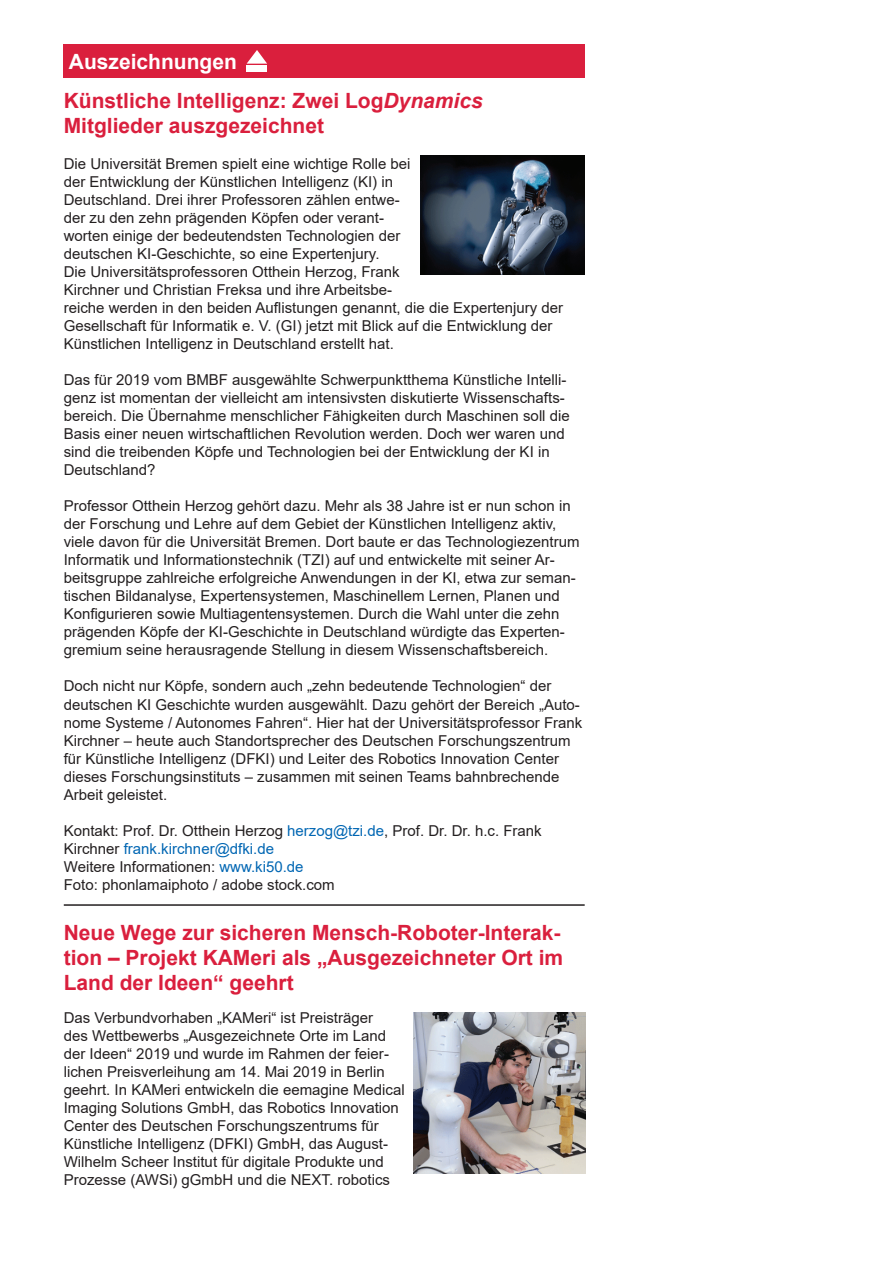
<style>
.page{position:relative;width:893px;height:1263px;background:#fff}
.page>*{position:absolute;margin:0;border:0;box-sizing:border-box;transform-origin:0 0}
.t1{font:700 21px/25.2px "Arial";color:#da1f3d}
.t2{font:700 21px "Arial";color:#fff}
.t3{font:15px/18px "Arial";color:#231f20}
.s1{font-style:italic}
.s2{color:#0166b3}
</style>
<div class="page">
<hr style="left:64px;top:904px;width:521px;height:2px;background:#231f20">
<img style="left:421px;top:155px;width:163px;height:119px">
<img style="left:414px;top:1012px;width:172px;height:162px">
<div style="left:63px;top:44px;width:522px;height:34px;background:#da1f3d"></div>
<div style="left:247px;top:66px;width:20px;height:6px;background:#fff"></div>
<svg style="left:247px;top:50px;width:20px;height:14px"></svg>
<h1 class="t2" style="left:69px;top:46px;width:170px">Auszeichnungen</h1>
<h1 class="t1" style="left:64px;top:88px;width:420px">Künstliche Intelligenz: Zwei Log<span class="s1">Dynamics<br></span>Mitglieder auszgezeichnet</h1>
<p class="t3" style="left:64px;top:155px;width:501px">Die Universität Bremen spielt eine wichtige Rolle bei<br>der Entwicklung der Künstlichen Intelligenz (KI) in<br>Deutschland. Drei ihrer Professoren zählen entwe-<br>der zu den zehn prägenden Köpfen oder verant-<br>worten einige der bedeutendsten Technologien der<br>deutschen KI-Geschichte, so eine Expertenjury.<br>Die Universitätsprofessoren Otthein Herzog, Frank<br>Kirchner und Christian Freksa und ihre Arbeitsbe-<br>reiche werden in den beiden Auflistungen genannt, die die Expertenjury der Gesellschaft für Informatik e. V. (GI) jetzt mit Blick auf die Entwicklung der Künstlichen Intelligenz in Deutschland erstellt hat.</p>
<p class="t3" style="left:64px;top:371px;width:508px">Das für 2019 vom BMBF ausgewählte Schwerpunktthema Künstliche Intelli&shy;genz ist momentan der vielleicht am intensivsten diskutierte Wissenschafts&shy;bereich. Die Übernahme menschlicher Fähigkeiten durch Maschinen soll die Basis einer neuen wirtschaftlichen Revolution werden. Doch wer waren und sind die treibenden Köpfe und Technologien bei der Entwicklung der KI in Deutschland?</p>
<p class="t3" style="left:64px;top:497px;width:517px">Professor Otthein Herzog gehört dazu. Mehr als 38 Jahre ist er nun schon in der Forschung und Lehre auf dem Gebiet der Künstlichen Intelligenz aktiv, viele davon für die Universität Bremen. Dort baute er das Technologiezentrum Informatik und Informationstechnik (TZI) auf und entwickelte mit seiner Ar&shy;beitsgruppe zahlreiche erfolgreiche Anwendungen in der KI, etwa zur seman&shy;tischen Bildanalyse, Expertensystemen, Maschinellem Lernen, Planen und Konfigurieren sowie Multiagentensystemen. Durch die Wahl unter die zehn prägenden Köpfe der KI-Geschichte in Deutschland würdigte das Experten&shy;gremium seine herausragende Stellung in diesem Wissenschaftsbereich.</p>
<p class="t3" style="left:64px;top:677px;width:520px">Doch nicht nur Köpfe, sondern auch „zehn bedeutende Technologien“ der deutschen KI Geschichte wurden ausgewählt. Dazu gehört der Bereich „Auto&shy;nome Systeme / Autonomes Fahren“. Hier hat der Universitätsprofessor Frank Kirchner – heute auch Standortsprecher des Deutschen Forschungszentrum für Künstliche Intelligenz (DFKI) und Leiter des Robotics Innovation Center dieses Forschungsinstituts – zusammen mit seinen Teams bahnbrechende Arbeit geleistet.</p>
<p class="t3" style="left:64px;top:821px;width:479px">Kontakt: Prof. Dr. Otthein Herzog <span class="s2">herzog@tzi.de</span>, Prof. Dr. Dr. h.c. Frank Kirchner <span class="s2">frank.kirchner@dfki.de<br></span>Weitere Informationen: <span class="s2">www.ki50.de<br></span>Foto: phonlamaiphoto / adobe stock.com</p>
<h1 class="t1" style="left:64px;top:920px;width:501px">Neue Wege zur sicheren Mensch-Roboter-Interak&shy;tion – Projekt KAMeri als „Ausgezeichneter Ort im<br>Land der Ideen“ geehrt</h1>
<p class="t3" style="left:64px;top:1008px;width:342px">Das Verbundvorhaben „KAMeri“ ist Preisträger<br>des Wettbewerbs „Ausgezeichnete Orte im Land der Ideen“ 2019 und wurde im Rahmen der feier&shy;lichen Preisverleihung am 14. Mai 2019 in Berlin geehrt. In KAMeri entwickeln die eemagine Medical Imaging Solutions GmbH, das Robotics Innovation Center des Deutschen Forschungszentrums für Künstliche Intelligenz (DFKI) GmbH, das August-Wilhelm Scheer Institut für digitale Produkte und Prozesse (AWSi) gGmbH und die NEXT. robotics</p>
</div>
